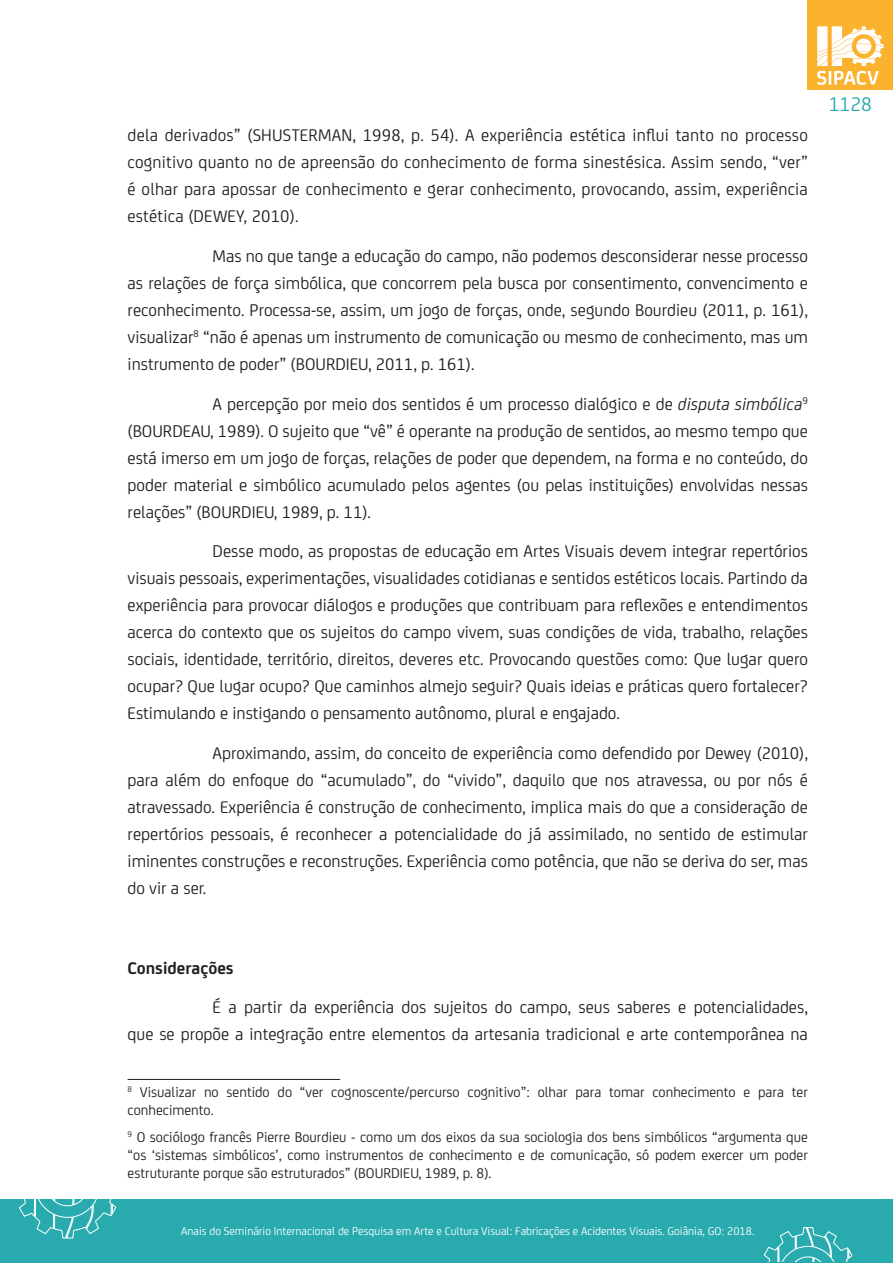
<style>
.page{position:relative;width:893px;height:1263px;background:#fff}
.page>*{position:absolute;margin:0;border:0;box-sizing:border-box;transform-origin:0 0}
.t1{font:21px "FS Joey";color:#28aaae}
.texto_corrido{font:18px/27px "FS Joey";color:#231f20;text-align:justify}
.texto_corrido-2{font:700 18px "FS Joey";color:#231f20}
.notas_de_rodapé{font:15px/18px "FS Joey";color:#231f20}
.t2{font:12px "FS Joey";color:#fff}
.s1{font-style:italic}
</style>
<div class="page">
<div style="left:808px;top:0;width:85px;height:89px;background:#fbb22e"></div>
<svg style="left:817px;top:26px;width:67px;height:59px"></svg>
<div style="left:0;top:1199px;width:893px;height:64px;background:#28aaae"></div>
<svg style="left:18px;top:1199px;width:99px;height:40px"></svg>
<svg style="left:763px;top:1227px;width:90px;height:35px"></svg>
<hr style="left:128px;top:1079px;width:212px;height:1px;background:#231f20">
<p class="texto_corrido" style="left:128px;top:121px;width:682px">dela derivados” (SHUSTERMAN, 1998, p. 54). A experiência estética influi tanto no processo cognitivo quanto no de apreensão do conhecimento de forma sinestésica. Assim sendo, “ver” é olhar para apossar de conhecimento e gerar conhecimento, provocando, assim, experiência estética (DEWEY, 2010).</p>
<p class="texto_corrido" style="left:128px;top:241px;width:682px;text-indent:85px">Mas no que tange a educação do campo, não podemos desconsiderar nesse processo as relações de força simbólica, que concorrem pela busca por consentimento, convencimento e reconhecimento. Processa-se, assim, um jogo de forças, onde, segundo Bourdieu (2011, p. 161), visualizar<sup>8</sup> “não é apenas um instrumento de comunicação ou mesmo de conhecimento, mas um instrumento de poder” (BOURDIEU, 2011, p. 161).</p>
<p class="texto_corrido" style="left:128px;top:389px;width:682px;text-indent:85px">A percepção por meio dos sentidos é um processo dialógico e de <span class="s1">disputa simbólica</span><sup>9 </sup>(BOURDEAU, 1989). O sujeito que “vê” é operante na produção de sentidos, ao mesmo tempo que está imerso em um jogo de forças, relações de poder que dependem, na forma e no conteúdo, do poder material e simbólico acumulado pelos agentes (ou pelas instituições) envolvidas nessas relações” (BOURDIEU, 1989, p. 11).</p>
<p class="texto_corrido" style="left:128px;top:537px;width:682px;text-indent:85px">Desse modo, as propostas de educação em Artes Visuais devem integrar repertórios visuais pessoais, experimentações, visualidades cotidianas e sentidos estéticos locais. Partindo da experiência para provocar diálogos e produções que contribuam para reflexões e entendimentos acerca do contexto que os sujeitos do campo vivem, suas condições de vida, trabalho, relações sociais, identidade, território, direitos, deveres etc. Provocando questões como: Que lugar quero ocupar? Que lugar ocupo? Que caminhos almejo seguir? Quais ideias e práticas quero fortalecer?<br>Estimulando e instigando o pensamento autônomo, plural e engajado.</p>
<p class="texto_corrido" style="left:128px;top:739px;width:682px;text-indent:85px">Aproximando, assim, do conceito de experiência como defendido por Dewey (2010), para além do enfoque do “acumulado”, do “vivido”, daquilo que nos atravessa, ou por nós é atravessado. Experiência é construção de conhecimento, implica mais do que a consideração de repertórios pessoais, é reconhecer a potencialidade do já assimilado, no sentido de estimular iminentes construções e reconstruções. Experiência como potência, que não se deriva do ser, mas do vir a ser.</p>
<p class="t1" style="left:829px;top:90px;width:45px">1128</p>
<p class="texto_corrido-2" style="left:128px;top:954px;width:108px">Considerações</p>
<p class="texto_corrido" style="left:128px;top:993px;width:682px;text-align:right">É a partir da experiência dos sujeitos do campo, seus saberes e potencialidades,<br>que se propõe a integração entre elementos da artesania tradicional e arte contemporânea na</p>
<p class="notas_de_rodapé" style="left:128px;top:1082px;width:682px"><sup>8</sup> Visualizar no sentido do “ver cognoscente/percurso cognitivo”: olhar para tomar conhecimento e para ter conhecimento.</p>
<p class="notas_de_rodapé" style="left:128px;top:1127px;width:682px;text-align:justify"><sup>9</sup> O sociólogo francês Pierre Bourdieu - como um dos eixos da sua sociologia dos bens simbólicos “argumenta que “os ‘sistemas simbólicos’, como instrumentos de conhecimento e de comunicação, só podem exercer um poder estruturante porque são estruturados” (BOURDIEU, 1989, p. 8).</p>
<p class="t2" style="left:181px;top:1223px;width:575px">Anais do Seminário Internacional de Pesquisa em Arte e Cultura Visual: Fabricações e Acidentes Visuais. Goiânia, GO: 2018.</p>
</div>
